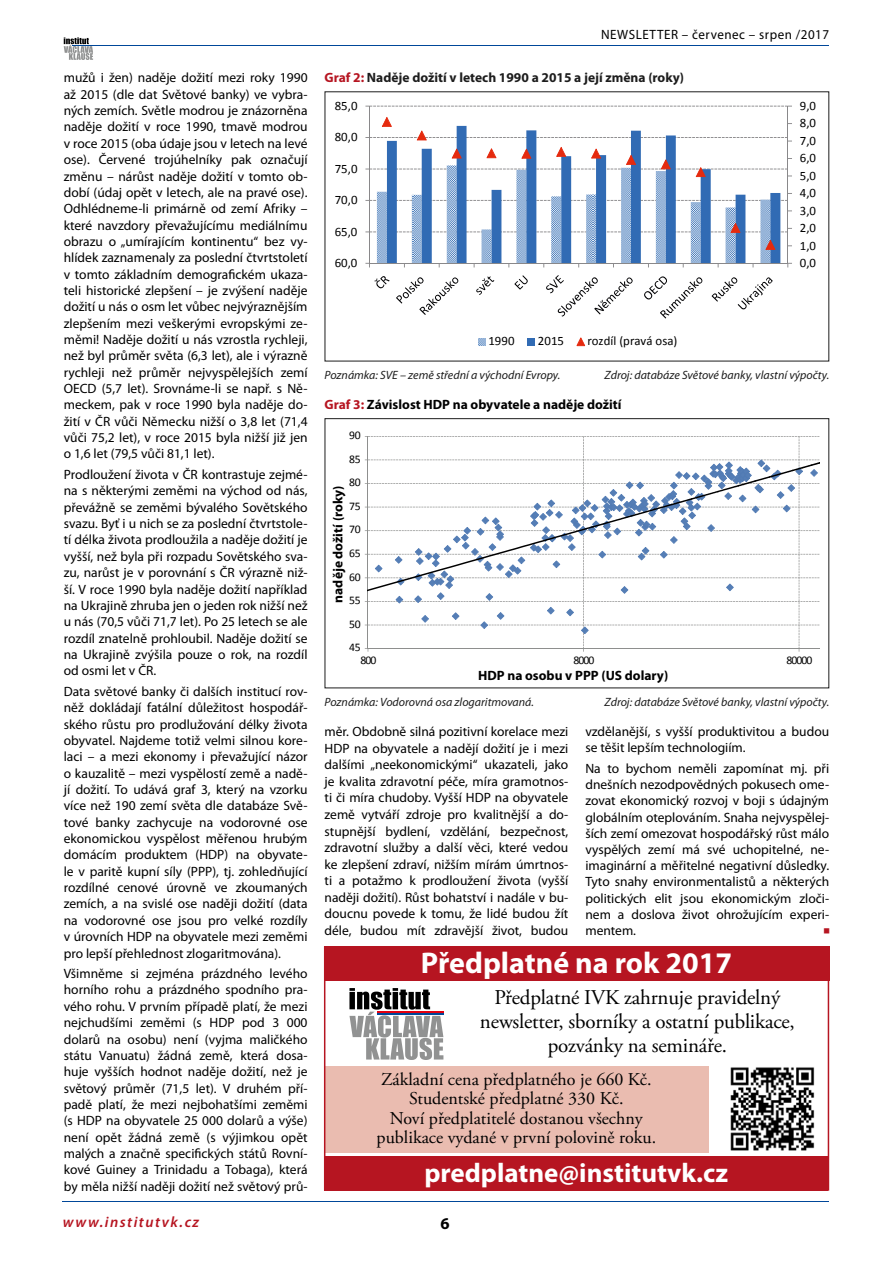
<style>
.page{position:relative;width:893px;height:1263px;background:#fff}
.page>*{position:absolute;margin:0;border:0;box-sizing:border-box;transform-origin:0 0}
.t1{font:700 30px "Myriad Pro";color:#fff}
.t2{font:700 27px "Myriad Pro";color:#fff}
.t3{font:21px/24px "Adobe Garamond Pro";letter-spacing:-.01em;color:#000;text-align:center}
.t4{font:18px/19.5px "Adobe Garamond Pro";color:#000;text-align:center}
.t5{font:700 16.5px "Myriad Pro";color:#000}
.t6{font:italic 600 15px "Myriad Pro";letter-spacing:.1em;color:#b61521}
.t7{font:13.5px/16.4px "Myriad Pro";color:#000;text-align:justify}
.t8{font:700 13.5px "Myriad Pro";color:#000}
.t9{font:700 13.5px "Myriad Pro";color:#1d1d1d}
.t10{font:13.5px "Myriad Pro";letter-spacing:.04em;color:#000}
.t11{font:12.9px "Calibri";color:#000}
.t12{font:italic 12px "Myriad Pro";color:#1d1d1d}
.t13{font:11.7px "Calibri";color:#000}
.t14{font:7.5px "Zapf Dingbats";color:#b61521}
.s1{color:#b61521}
</style>
<div class="page">
<svg style="left:64px;top:37px;width:29px;height:23px"></svg>
<hr style="left:72px;top:45px;width:242px;height:1px;background:#004799">
<hr style="left:149px;top:45px;width:679px;height:1px;background:#004799">
<hr style="left:63px;top:1201px;width:765px;height:1px;background:#004799">
<div style="left:324px;top:1066px;width:385px;height:86px;background:#eabcb0"></div>
<div style="left:325px;top:1157px;width:503px;height:34px;background:#b61521"></div>
<div style="left:324px;top:946px;width:505px;height:34px;background:#b61521"></div>
<svg style="left:349px;top:988px;width:94px;height:72px"></svg>
<hr style="left:377px;top:1011px;width:66px;height:2px;background:#e3000f">
<hr style="left:377px;top:1013px;width:66px;height:2px;background:#004799">
<img style="left:730px;top:1067px;width:85px;height:84px">
<div style="left:324px;top:946px;width:505px;height:245px;border:2px solid #b61521"></div>
<svg style="left:370px;top:106px;width:417px;height:126px"></svg>
<svg style="left:387px;top:126px;width:393px;height:137px"></svg>
<hr style="left:787px;top:106px;width:1px;height:157px;background:#89888a">
<hr style="left:369px;top:106px;width:1px;height:157px;background:#89888a">
<hr style="left:369px;top:263px;width:419px;height:1px;background:#89888a">
<svg style="left:382px;top:117px;width:10px;height:10px"></svg>
<svg style="left:417px;top:131px;width:10px;height:9px"></svg>
<svg style="left:377px;top:147px;width:398px;height:120px"></svg>
<svg style="left:374px;top:276px;width:16px;height:12px"></svg>
<svg style="left:396px;top:277px;width:62px;height:38px"></svg>
<svg style="left:476px;top:276px;width:18px;height:19px"></svg>
<svg style="left:514px;top:275px;width:14px;height:15px"></svg>
<svg style="left:546px;top:275px;width:87px;height:41px"></svg>
<svg style="left:644px;top:276px;width:58px;height:42px"></svg>
<svg style="left:712px;top:277px;width:61px;height:32px"></svg>
<svg style="left:478px;top:338px;width:7px;height:7px"></svg>
<div style="left:528px;top:338px;width:7px;height:7px;background:#316bb4"></div>
<svg style="left:577px;top:337px;width:8px;height:9px"></svg>
<svg style="left:583px;top:436px;width:216px;height:212px"></svg>
<hr style="left:368px;top:436px;width:1px;height:213px;background:#8e8f8e">
<hr style="left:368px;top:648px;width:452px;height:1px;background:#8e8f8e">
<svg style="left:365px;top:459px;width:455px;height:175px"></svg>
<div style="left:325px;top:418px;width:504px;height:270px;border:1px solid #1d1d1d"></div>
<p class="t7" style="left:64px;top:70px;width:245px">mužů i žen) naděje dožití mezi roky 1990 až 2015 (dle dat Světové banky) ve vybra&shy;ných zemích. Světle modrou je znázorněna naděje dožití v roce 1990, tmavě modrou v roce 2015 (oba údaje jsou v letech na levé ose). Červené trojúhelníky pak označují změnu – nárůst naděje dožití v tomto ob&shy;dobí (údaj opět v letech, ale na pravé ose).<br>Odhlédneme-li primárně od zemí Afriky – které navzdory převažujícímu mediálnímu obrazu o „umírajícím kontinentu“ bez vy&shy;hlídek zaznamenaly za poslední čtvrtstoletí v tomto základním demografickém ukaza&shy;teli historické zlepšení – je zvýšení naděje dožití u nás o osm let vůbec nejvýraznějším zlepšením mezi veškerými evropskými ze&shy;měmi! Naděje dožití u nás vzrostla rychleji, než byl průměr světa (6,3 let), ale i výrazně rychleji než průměr nejvyspělejších zemí OECD (5,7 let). Srovnáme-li se např. s Ně&shy;meckem, pak v roce 1990 byla naděje do&shy;žití v ČR vůči Německu nižší o 3,8 let (71,4 vůči 75,2 let), v roce 2015 byla nižší již jen o 1,6 let (79,5 vůči 81,1 let).</p>
<p class="t7" style="left:64px;top:467px;width:245px">Prodloužení života v ČR kontrastuje zejmé&shy;na s některými zeměmi na východ od nás, převážně se zeměmi bývalého Sovětského svazu. Byť i u nich se za poslední čtvrtstole&shy;tí délka života prodloužila a naděje dožití je vyšší, než byla při rozpadu Sovětského sva&shy;zu, narůst je v porovnání s ČR výrazně niž&shy;ší. V roce 1990 byla naděje dožití například na Ukrajině zhruba jen o jeden rok nižší než u nás (70,5 vůči 71,7 let). Po 25 letech se ale rozdíl znatelně prohloubil. Naděje dožití se na Ukrajině zvýšila pouze o rok, na rozdíl od osmi let v ČR.</p>
<p class="t7" style="left:64px;top:683px;width:245px">Data světové banky či dalších institucí rov&shy;něž dokládají fatální důležitost hospodář&shy;ského růstu pro prodlužování délky života obyvatel. Najdeme totiž velmi silnou kore&shy;laci – a mezi ekonomy i převažující názor o kauzalitě – mezi vyspělostí země a nadě&shy;jí dožití. To udává graf 3, který na vzorku více než 190 zemí světa dle databáze Svě&shy;tové banky zachycuje na vodorovné ose ekonomickou vyspělost měřenou hrubým domácím produktem (HDP) na obyvate&shy;le v paritě kupní síly (PPP), tj. zohledňující rozdílné cenové úrovně ve zkoumaných zemích, a na svislé ose naději dožití (data na vodorovné ose jsou pro velké rozdíly v úrovních HDP na obyvatele mezi zeměmi pro lepší přehlednost zlogaritmována).</p>
<p class="t7" style="left:64px;top:966px;width:245px">Všimněme si zejména prázdného levého horního rohu a prázdného spodního pra&shy;vého rohu. V prvním případě platí, že mezi nejchudšími zeměmi (s HDP pod 3 000 dolarů na osobu) není (vyjma maličkého státu Vanuatu) žádná země, která dosa&shy;huje vyšších hodnot naděje dožití, než je světový průměr (71,5 let). V druhém pří&shy;padě platí, že mezi nejbohatšími zeměmi (s HDP na obyvatele 25 000 dolarů a výše) není opět žádná země (s výjimkou opět malých a značně specifických států Rovní&shy;kové Guiney a Trinidadu a Tobaga), která by měla nižší naději dožití než světový prů-</p>
<p class="t10" style="left:601px;top:27px;width:230px">NEWSLETTER – červenec – srpen /2017</p>
<p class="t9" style="left:325px;top:70px;width:361px"><span class="s1">Graf 2:</span> Naděje dožití v letech 1990 a 2015 a její změna (roky)</p>
<p class="t11" style="left:335px;top:97px;width:24px">85,0</p>
<p class="t11" style="left:335px;top:129px;width:24px">80,0</p>
<p class="t11" style="left:335px;top:160px;width:24px">75,0</p>
<p class="t11" style="left:335px;top:192px;width:24px">70,0</p>
<p class="t11" style="left:335px;top:223px;width:24px">65,0</p>
<p class="t11" style="left:335px;top:255px;width:24px">60,0</p>
<p class="t11" style="left:800px;top:97px;width:18px">9,0</p>
<p class="t11" style="left:800px;top:115px;width:18px">8,0</p>
<p class="t11" style="left:800px;top:132px;width:18px">7,0</p>
<p class="t11" style="left:800px;top:150px;width:18px">6,0</p>
<p class="t11" style="left:800px;top:167px;width:18px">5,0</p>
<p class="t11" style="left:800px;top:185px;width:18px">4,0</p>
<p class="t11" style="left:800px;top:202px;width:18px">3,0</p>
<p class="t11" style="left:800px;top:220px;width:18px">2,0</p>
<p class="t11" style="left:800px;top:237px;width:18px">1,0</p>
<p class="t11" style="left:800px;top:255px;width:18px">0,0</p>
<p class="t11" style="left:488px;top:333px;width:28px">1990</p>
<p class="t11" style="left:538px;top:333px;width:28px">2015</p>
<p class="t11" style="left:587px;top:333px;width:92px">rozdíl (pravá osa)</p>
<p class="t12" style="left:325px;top:368px;width:237px">Poznámka: SVE – země střední a východní Evropy.</p>
<p class="t12" style="left:604px;top:368px;width:226px">Zdroj: databáze Světové banky, vlastní výpočty.</p>
<p class="t8" style="left:325px;top:397px;width:298px"><span class="s1">Graf 3:</span> Závislost HDP na obyvatele a naděje dožití</p>
<p class="t13" style="left:349px;top:428px;width:13px">90</p>
<p class="t13" style="left:349px;top:451px;width:13px">85</p>
<p class="t13" style="left:349px;top:475px;width:13px">80</p>
<p class="t8" style="left:330px;top:602px;width:118px;rotate:-90deg">naděje dožití (roky)</p>
<p class="t13" style="left:349px;top:499px;width:13px">75</p>
<p class="t13" style="left:349px;top:522px;width:13px">70</p>
<p class="t13" style="left:349px;top:546px;width:13px">65</p>
<p class="t13" style="left:349px;top:569px;width:13px">60</p>
<p class="t13" style="left:349px;top:593px;width:13px">55</p>
<p class="t13" style="left:349px;top:616px;width:13px">50</p>
<p class="t13" style="left:349px;top:640px;width:13px">45</p>
<p class="t13" style="left:360px;top:653px;width:17px">800</p>
<p class="t13" style="left:574px;top:653px;width:22px">8000</p>
<p class="t13" style="left:787px;top:653px;width:27px">80000</p>
<p class="t8" style="left:478px;top:668px;width:192px">HDP na osobu v PPP (US dolary)</p>
<p class="t12" style="left:325px;top:696px;width:211px">Poznámka: Vodorovná osa zlogaritmovaná.</p>
<p class="t12" style="left:604px;top:696px;width:226px">Zdroj: databáze Světové banky, vlastní výpočty.</p>
<p class="t7" style="left:325px;top:724px;width:245px">měr. Obdobně silná pozitivní korelace mezi HDP na obyvatele a nadějí dožití je i mezi dalšími „neekonomickými“ ukazateli, jako je kvalita zdravotní péče, míra gramotnos&shy;ti či míra chudoby. Vyšší HDP na obyvatele země vytváří zdroje pro kvalitnější a do&shy;stupnější bydlení, vzdělání, bezpečnost, zdravotní služby a další věci, které vedou ke zlepšení zdraví, nižším mírám úmrtnos&shy;ti a potažmo k prodloužení života (vyšší naději dožití). Růst bohatství i nadále v bu&shy;doucnu povede k tomu, že lidé budou žít déle, budou mít zdravější život, budou</p>
<p class="t7" style="left:585px;top:724px;width:245px">vzdělanější, s vyšší produktivitou a budou se těšit lepším technologiím.</p>
<p class="t7" style="left:585px;top:760px;width:245px">Na to bychom neměli zapomínat mj. při dnešních nezodpovědných pokusech ome&shy;zovat ekonomický rozvoj v boji s údajným globálním oteplováním. Snaha nejvyspělej&shy;ších zemí omezovat hospodářský růst málo vyspělých zemí má své uchopitelné, ne&shy;imaginární a měřitelné negativní důsledky.<br>Tyto snahy environmentalistů a některých politických elit jsou ekonomickým zloči&shy;nem a doslova život ohrožujícím experi&shy;mentem.</p>
<p class="t14" style="left:830px;top:928px;width:7px;rotate:90deg">■</p>
<h1 class="t1" style="left:421px;top:946px;width:313px">Předplatné na rok 2017</h1>
<h3 class="t3" style="left:480px;top:986px;width:316px">Předplatné IVK zahrnuje pravidelný newsletter, sborníky a ostatní publikace, pozvánky na semináře.</h3>
<h3 class="t4" style="left:377px;top:1070px;width:281px">Základní cena předplatného je 660 Kč.<br>Studentské předplatné 330 Kč.<br>Noví předplatitelé dostanou všechny publikace vydané v první polovině roku.</h3>
<h2 class="t2" style="left:424px;top:1157px;width:305px">predplatne@institutvk.cz</h2>
<p class="t6" style="left:63px;top:1213px;width:138px">www.institutvk.cz</p>
<p class="t5" style="left:440px;top:1214px;width:11px">6</p>
</div>
